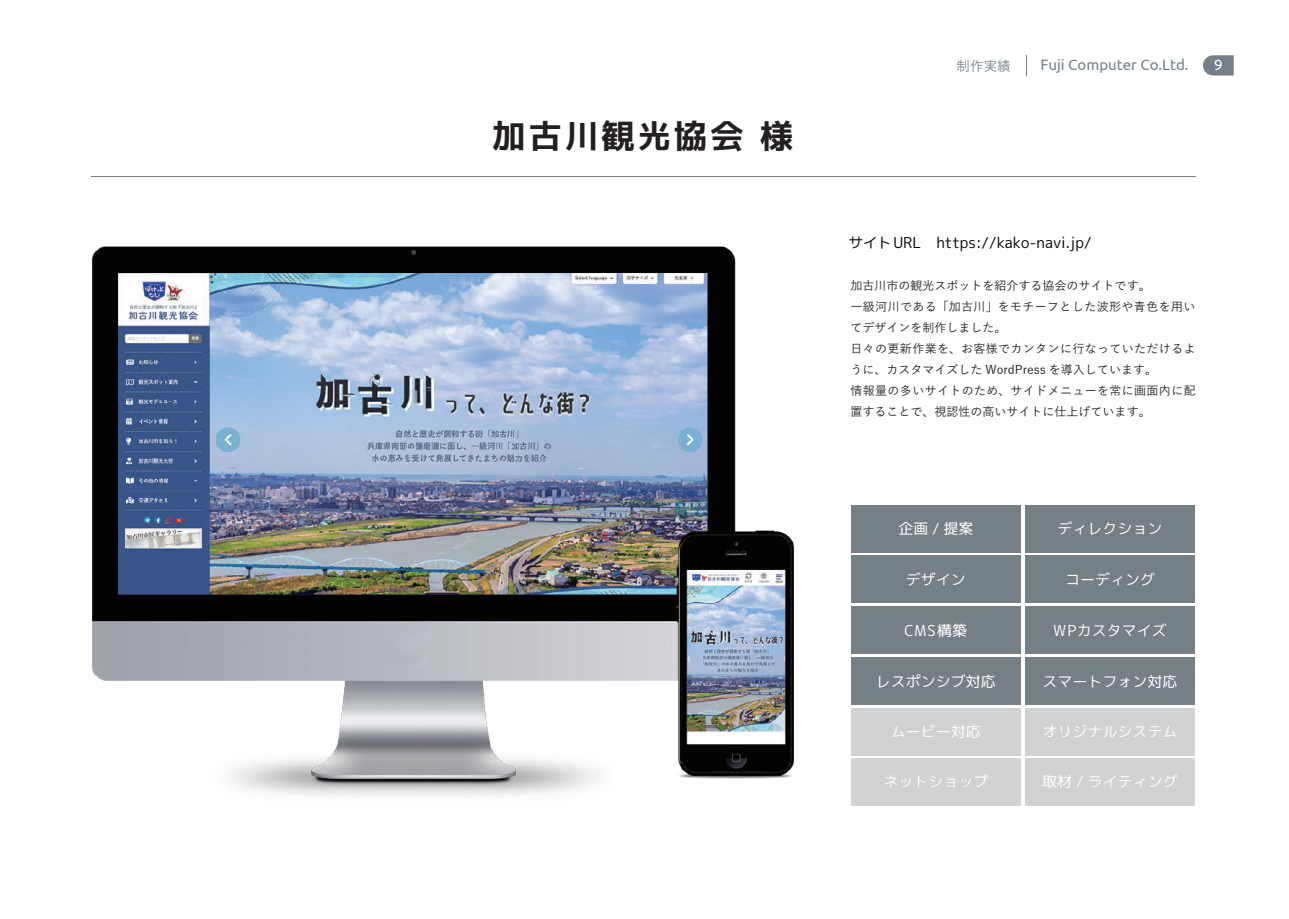
<style>
.page{position:relative;width:1289px;height:919px;background:#fff}
.page>*{position:absolute;margin:0;border:0;box-sizing:border-box;transform-origin:0 0}
.t1{font:700 33px "Mplus 1 p";letter-spacing:.1em;color:#231f20}
.t2{font:15px "mplus 2 c regular";color:#fff}
.t3{font:15px "mplus 2 c regular";color:#030303}
.t4{font:15px "Ubuntu";color:#758086}
.t5{font:15px "Ubuntu";color:#fff}
.t6{font:500 13.5px "Yu Go";color:#758086}
.t7{font:500 12px/21px "Yu Go";color:#231f20}
</style>
<div class="page">
<img style="left:92px;top:246px;width:807px;height:560px">
<svg style="left:1203px;top:55px;width:30px;height:20px"></svg>
<hr style="left:91px;top:176px;width:546px;height:1px;background:#748085">
<hr style="left:637px;top:176px;width:558px;height:1px;background:#748085">
<div style="left:851px;top:505px;width:169px;height:47px;background:#758086"></div>
<div style="left:1025px;top:505px;width:169px;height:47px;background:#758086"></div>
<div style="left:851px;top:556px;width:169px;height:47px;background:#758086"></div>
<div style="left:1025px;top:556px;width:169px;height:47px;background:#758086"></div>
<div style="left:851px;top:606px;width:169px;height:47px;background:#758086"></div>
<div style="left:1025px;top:606px;width:169px;height:47px;background:#758086"></div>
<div style="left:851px;top:657px;width:169px;height:47px;background:#758086"></div>
<div style="left:1025px;top:657px;width:169px;height:47px;background:#758086"></div>
<div style="left:851px;top:708px;width:169px;height:47px;background:#d0d2d3"></div>
<div style="left:1025px;top:708px;width:169px;height:47px;background:#d0d2d3"></div>
<div style="left:851px;top:758px;width:169px;height:47px;background:#d0d2d3"></div>
<div style="left:1025px;top:758px;width:169px;height:47px;background:#d0d2d3"></div>
<h1 class="t1" style="left:492px;top:113px;width:302px">加古川観光協会 様</h1>
<p class="t6" style="left:956px;top:53px;width:55px">制作実績</p>
<p class="t4" style="left:1040px;top:56px;width:150px">Fuji Computer Co.Ltd.</p>
<p class="t5" style="left:1213px;top:56px;width:10px">9</p>
<p class="t3" style="left:848px;top:232px;width:245px">サイトURL　https://kako-navi.jp/</p>
<p class="t7" style="left:850px;top:274px;width:347px">加古川市の観光スポットを紹介する協会のサイトです。<br>一級河川である「加古川」をモチーフとした波形や青色を用いてデザインを制作しました。<br>日々の更新作業を、お客様でカンタンに行なっていただけるように、カスタマイズした WordPress を導入しています。<br>情報量の多いサイトのため、サイドメニューを常に画面内に配置することで、視認性の高いサイトに仕上げています。</p>
<p class="t2" style="left:898px;top:518px;width:77px">企画 / 提案</p>
<p class="t2" style="left:1057px;top:518px;width:106px">ディレクション</p>
<p class="t2" style="left:905px;top:568px;width:61px">デザイン</p>
<p class="t2" style="left:1065px;top:568px;width:91px">コーディング</p>
<p class="t2" style="left:904px;top:620px;width:64px">CMS構築</p>
<p class="t2" style="left:1053px;top:620px;width:115px">WPカスタマイズ</p>
<p class="t2" style="left:875px;top:670px;width:121px">レスポンシブ対応</p>
<p class="t2" style="left:1042px;top:670px;width:136px">スマートフォン対応</p>
<p class="t2" style="left:890px;top:720px;width:91px">ムービー対応</p>
<p class="t2" style="left:1042px;top:720px;width:136px">オリジナルシステム</p>
<p class="t2" style="left:883px;top:770px;width:106px">ネットショップ</p>
<p class="t2" style="left:1042px;top:770px;width:137px">取材 / ライティング</p>
</div>
